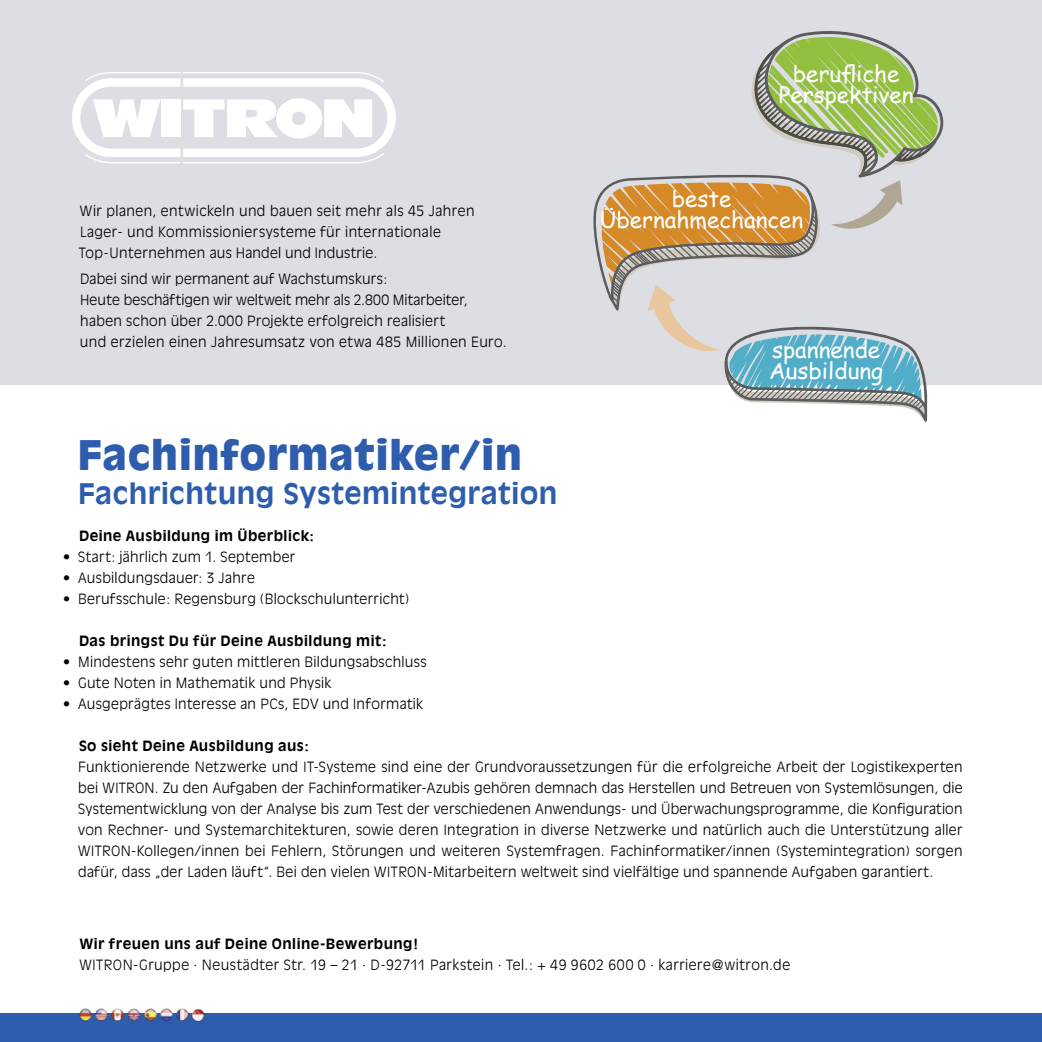
<style>
.page{position:relative;width:1042px;height:1042px;background:#fff}
.page>*{position:absolute;margin:0;border:0;box-sizing:border-box;transform-origin:0 0}
.t1{font:900 40.25px "Antique Olive";letter-spacing:.015em;color:#2e5dad}
.t2{font:700 28px "Antique Olive";letter-spacing:.015em;color:#2e5dad}
.t3{font:22.57px/21px "Comic Sans MS";color:#fff;text-align:center}
.t4{font:300 14px/21px "Antique Olive";letter-spacing:.025em;color:#000}
.t5{font:700 14px "Antique Olive";letter-spacing:.035em;color:#000}
</style>
<div class="page">
<div style="left:0;top:1014px;width:1042px;height:28px;background:#2e5dad"></div>
<img style="left:78px;top:1008px;width:129px;height:14px">
<div style="left:0;top:0;width:1042px;height:384px;background:#dddee4"></div>
<svg style="left:590px;top:31px;width:355px;height:393px"></svg>
<svg style="left:72px;top:72px;width:324px;height:91px"></svg>
<p class="t4" style="left:79px;top:200px;width:397px">Wir planen, entwickeln und bauen seit mehr als 45 Jahren<br>Lager- und Kommissioniersysteme für internationale<br>Top-Unternehmen aus Handel und Industrie.</p>
<p class="t4" style="left:80px;top:268px;width:428px">Dabei sind wir permanent auf Wachstumskurs:<br>Heute beschäftigen wir weltweit mehr als 2.800 Mitarbeiter, haben schon über 2.000 Projekte erfolgreich realisiert<br>und erzielen einen Jahresumsatz von etwa 485 Millionen Euro.</p>
<h1 class="t1" style="left:78px;top:431px;width:445px">Fachinformatiker/in</h1>
<h2 class="t2" style="left:78px;top:476px;width:481px">Fachrichtung Systemintegration</h2>
<h3 class="t3" style="left:779px;top:63px;width:136px">berufliche<br>Perspektiven</h3>
<h3 class="t3" style="left:600px;top:188px;width:205px">beste<br>Übernahmechancen</h3>
<h3 class="t3" style="left:769px;top:339px;width:115px;text-align:left">spannende<br>Ausbildung</h3>
<p class="t5" style="left:79px;top:527px;width:236px">Deine Ausbildung im Überblick:</p>
<p class="t4" style="left:63px;top:546px;width:234px">• Start: jährlich zum 1. September</p>
<p class="t4" style="left:63px;top:567px;width:193px">• Ausbildungsdauer: 3 Jahre</p>
<p class="t4" style="left:63px;top:588px;width:347px">• Berufsschule: Regensburg (Blockschulunterricht)</p>
<p class="t5" style="left:79px;top:632px;width:309px">Das bringst Du für Deine Ausbildung mit:</p>
<p class="t4" style="left:63px;top:651px;width:365px">• Mindestens sehr guten mittleren Bildungsabschluss</p>
<p class="t4" style="left:63px;top:672px;width:270px">• Gute Noten in Mathematik und Physik</p>
<p class="t4" style="left:63px;top:693px;width:361px">• Ausgeprägtes Interesse an PCs, EDV und Informatik</p>
<p class="t5" style="left:79px;top:737px;width:231px">So sieht Deine Ausbildung aus:</p>
<p class="t4" style="left:78px;top:756px;width:886px;text-align:justify">Funktionierende Netzwerke und IT-Systeme sind eine der Grundvoraussetzungen für die erfolgreiche Arbeit der Logistik experten bei WITRON. Zu den Aufgaben der Fachinformatiker-Azubis gehören demnach das Herstellen und Betreuen von Systemlösungen, die Systementwicklung von der Analyse bis zum Test der verschiedenen Anwendungs- und Überwachungsprogramme, die Konfiguration von Rechner- und Systemarchitekturen, sowie deren Integration in diverse Netzwerke und natürlich auch die Unterstützung aller WITRON-Kollegen/innen bei Fehlern, Störungen und weiteren Systemfragen. Fachinformatiker/innen (Systemintegration) sorgen dafür, dass „der Laden läuft“. Bei den vielen WITRON-Mitarbeitern weltweit sind vielfältige und spannende Aufgaben garantiert.</p>
<p class="t5" style="left:79px;top:935px;width:340px">Wir freuen uns auf Deine Online-Bewerbung!</p>
<p class="t4" style="left:79px;top:955px;width:712px">WITRON-Gruppe · Neustädter Str. 19 – 21 · D-92711 Parkstein · Tel.: + 49 9602 600 0 · karriere@witron.de</p>
</div>
